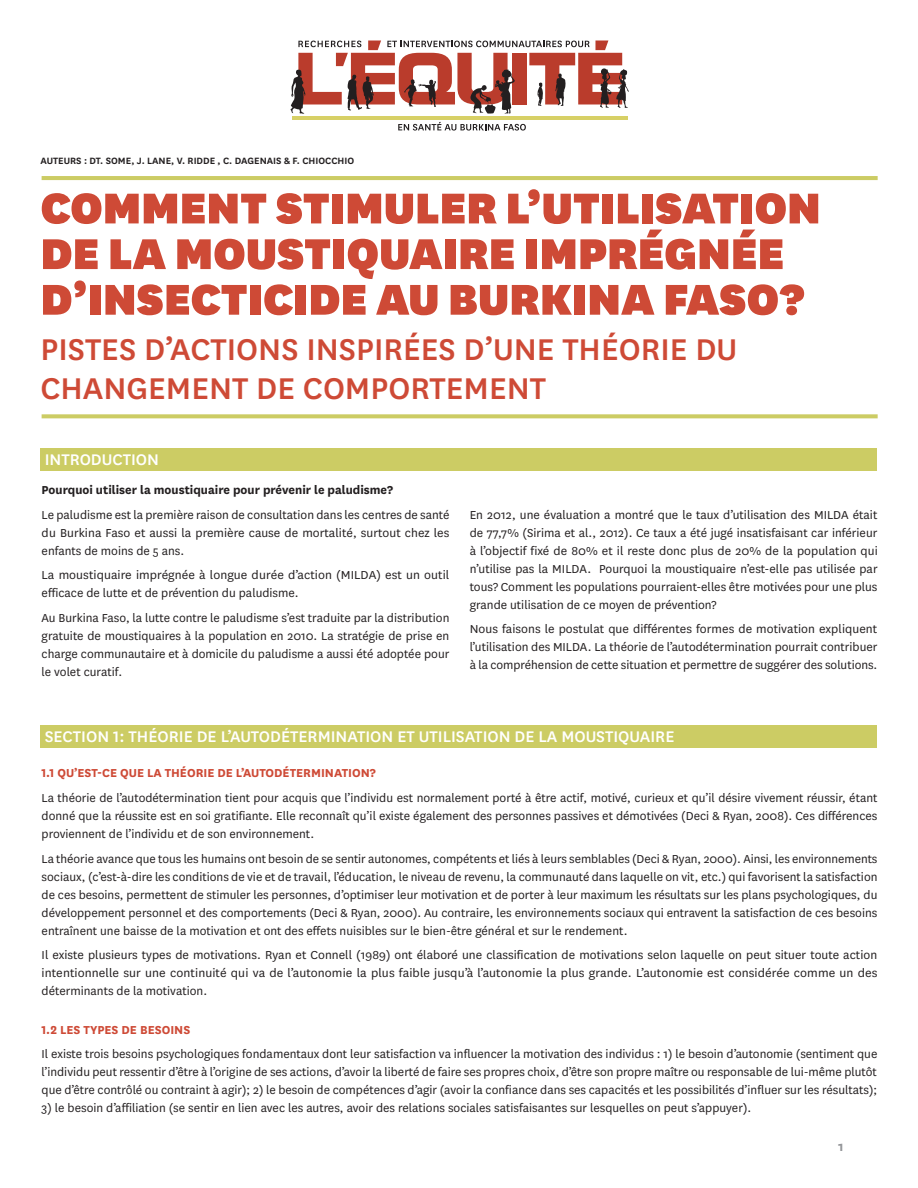
<style>
.page{position:relative;width:918px;height:1188px;background:#fff}
.page>*{position:absolute;margin:0;border:0;box-sizing:border-box;transform-origin:0 0}
.t1{font:900 50.55px/45.6px "National";color:#ce4a36}
.t2{font:500 35.1px/39px "National";color:#ce4a36}
.t3{font:500 18px "National";color:#fff}
.t4{font:700 15px "National";color:#939598}
.Texte_courant{font:13.5px/18px "National";color:#231f20;text-align:justify}
.Texte_courant-2{font:700 13.5px "National";color:#ce4a36}
.Texte_courant-3{font:700 13.5px "National";color:#231f20}
.t5{font:600 10.65px "National";color:#231f20}
</style>
<div class="page">
<div style="left:40px;top:448px;width:838px;height:22px;background:#cccc64"></div>
<div style="left:40px;top:726px;width:838px;height:22px;background:#cccc64"></div>
<hr style="left:292px;top:116px;width:336px;height:3px;background:#d7d066">
<svg style="left:398px;top:122px;width:128px;height:9px"></svg>
<svg style="left:291px;top:41px;width:338px;height:73px"></svg>
<hr style="left:42px;top:176px;width:836px;height:4px;background:#cccc64">
<svg style="left:42px;top:414px;width:836px;height:4px;background:#d0d070"></svg>
<p class="t5" style="left:40px;top:154px;width:315px">AUTEURS : DT. SOME, J. LANE, V. RIDDE , C. DAGENAIS &amp; F. CHIOCCHIO</p>
<p class="t1" style="left:40px;top:182px;width:782px">COMMENT STIMULER L’UTILISATION<br>DE LA MOUSTIQUAIRE IMPRÉGNÉE<br>D’INSECTICIDE AU BURKINA FASO?</p>
<p class="t2" style="left:40px;top:328px;width:698px">PISTES D’ACTIONS INSPIRÉES D’UNE THÉORIE DU<br>CHANGEMENT DE COMPORTEMENT</p>
<p class="t3" style="left:45px;top:447px;width:116px">INTRODUCTION</p>
<p class="Texte_courant-3" style="left:42px;top:480px;width:353px">Pourquoi utiliser la moustiquaire pour prévenir le paludisme?</p>
<p class="Texte_courant" style="left:42px;top:505px;width:410px">Le paludisme est la première raison de consultation dans les centres de santé du Burkina Faso et aussi la première cause de mortalité, surtout chez les enfants de moins de 5 ans.</p>
<p class="Texte_courant" style="left:42px;top:566px;width:409px">La moustiquaire imprégnée à longue durée d’action (MILDA) est un outil efficace de lutte et de prévention du paludisme.</p>
<p class="Texte_courant" style="left:42px;top:608px;width:409px">Au Burkina Faso, la lutte contre le paludisme s’est traduite par la distribution gratuite de moustiquaires à la population en 2010. La stratégie de prise en charge communautaire et à domicile du paludisme a aussi été adoptée pour le volet curatif.</p>
<p class="Texte_courant" style="left:470px;top:505px;width:410px">En 2012, une évaluation a montré que le taux d’utilisation des MILDA était de 77,7% (Sirima et al., 2012). Ce taux a été jugé insatisfaisant car inférieur à l’objectif fixé de 80% et il reste donc plus de 20% de la population qui n’utilise pas la MILDA. Pourquoi la moustiquaire n’est-elle pas utilisée par tous? Comment les populations pourraient-elles être motivées pour une plus grande utilisation de ce moyen de prévention?</p>
<p class="Texte_courant" style="left:470px;top:620px;width:409px">Nous faisons le postulat que différentes formes de motivation expliquent l’utilisation des MILDA. La théorie de l’autodétermination pourrait contribuer à la compréhension de cette situation et permettre de suggérer des solutions.</p>
<p class="t3" style="left:45px;top:725px;width:631px">SECTION 1: THÉORIE DE L’AUTODÉTERMINATION ET UTILISATION DE LA MOUSTIQUAIRE</p>
<p class="Texte_courant-2" style="left:42px;top:763px;width:336px">1.1 QU’EST-CE QUE LA THÉORIE DE L’AUTODÉTERMINATION?</p>
<p class="Texte_courant" style="left:42px;top:788px;width:837px">La théorie de l’autodétermination tient pour acquis que l’individu est normalement porté à être actif, motivé, curieux et qu’il désire vivement réussir, étant donné que la réussite est en soi gratifiante. Elle reconnaît qu’il existe également des personnes passives et démotivées (Deci &amp; Ryan, 2008). Ces différences proviennent de l’individu et de son environnement.</p>
<p class="Texte_courant" style="left:42px;top:849px;width:837px">La théorie avance que tous les humains ont besoin de se sentir autonomes, compétents et liés à leurs semblables (Deci &amp; Ryan, 2000). Ainsi, les environnements sociaux, (c’est-à-dire les conditions de vie et de travail, l’éducation, le niveau de revenu, la communauté dans laquelle on vit, etc.) qui favorisent la satisfaction de ces besoins, permettent de stimuler les personnes, d’optimiser leur motivation et de porter à leur maximum les résultats sur les plans psychologiques, du développement personnel et des comportements (Deci &amp; Ryan, 2000). Au contraire, les environnements sociaux qui entravent la satisfaction de ces besoins entraînent une baisse de la motivation et ont des effets nuisibles sur le bien-être général et sur le rendement.</p>
<p class="Texte_courant" style="left:42px;top:946px;width:837px">Il existe plusieurs types de motivations. Ryan et Connell (1989) ont élaboré une classification de motivations selon laquelle on peut situer toute action intentionnelle sur une continuité qui va de l’autonomie la plus faible jusqu’à l’autonomie la plus grande. L’autonomie est considérée comme un des déterminants de la motivation.</p>
<p class="Texte_courant-2" style="left:42px;top:1020px;width:150px">1.2 LES TYPES DE BESOINS</p>
<p class="Texte_courant" style="left:42px;top:1045px;width:837px">Il existe trois besoins psychologiques fondamentaux dont leur satisfaction va influencer la motivation des individus : 1) le besoin d’autonomie (sentiment que l’individu peut ressentir d’être à l’origine de ses actions, d’avoir la liberté de faire ses propres choix, d’être son propre maître ou responsable de lui-même plutôt que d’être contrôlé ou contraint à agir); 2) le besoin de compétences d’agir (avoir la confiance dans ses capacités et les possibilités d’influer sur les résultats);</p>
<p class="Texte_courant" style="left:42px;top:1099px;width:711px">3) le besoin d’affiliation (se sentir en lien avec les autres, avoir des relations sociales satisfaisantes sur lesquelles on peut s’appuyer).</p>
<p class="t4" style="left:838px;top:1135px;width:7px">1</p>
</div>
